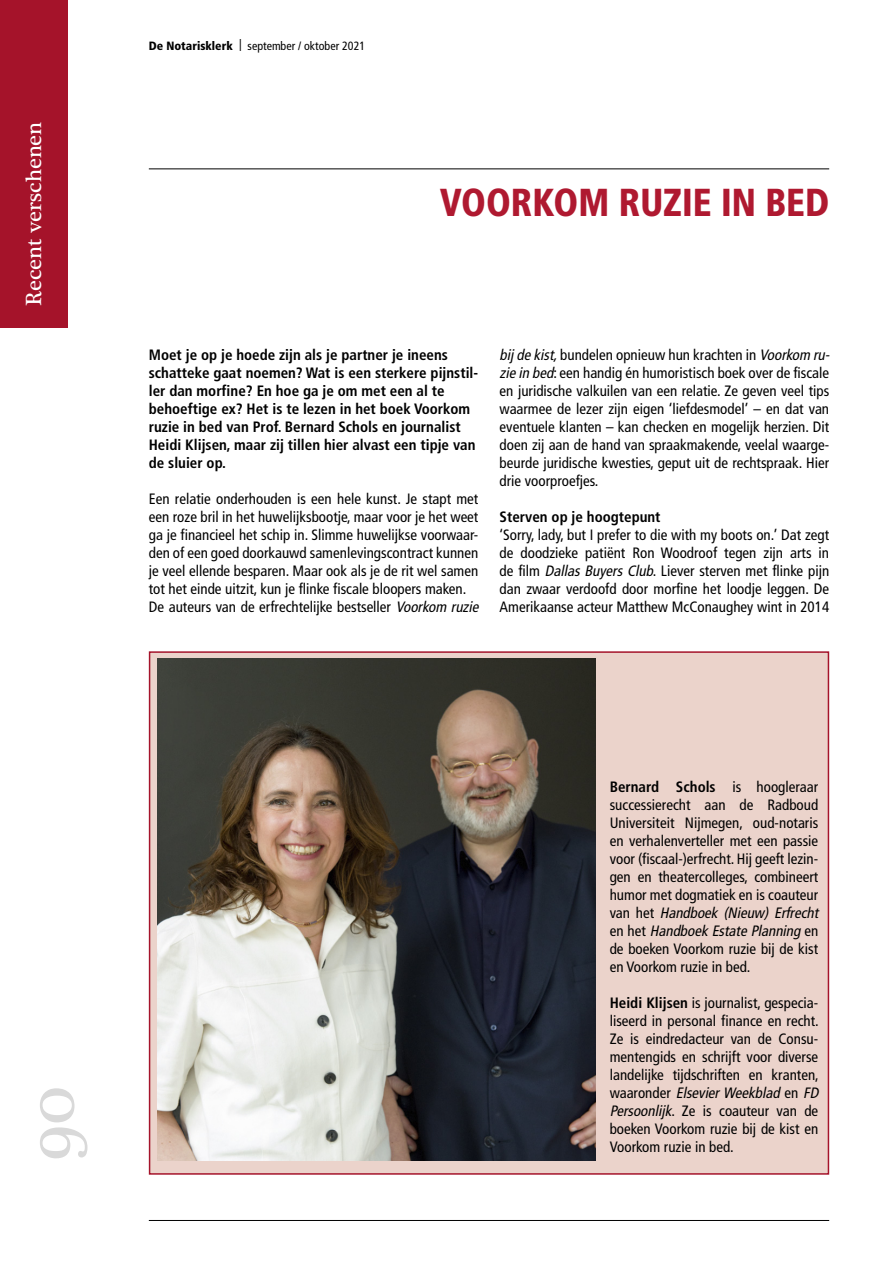
<style>
.page{position:relative;width:893px;height:1263px;background:#fff}
.page>*{position:absolute;margin:0;border:0;box-sizing:border-box;transform-origin:0 0}
.t1{font:72px "Plantagenet Cherokee";color:#d9d9d9}
.t2{font:900 condensed 39px "Frutiger";color:#af1930;scale:.93 1}
.t3{font:22.5px "Plantagenet Cherokee";letter-spacing:-.005em;color:#fff}
.t4{font:condensed 15px/18px "Frutiger";color:#000}
.t5{font:700 condensed 15px/18px "Frutiger";color:#000}
.t6{font:condensed 12px "Frutiger";color:#000}
.s1{font-weight:900}
.s2{font-style:italic}
.s3{font-weight:700}
</style>
<div class="page">
<div style="left:0;top:0;width:68px;height:327px;background:#a5132a"></div>
<hr style="left:149px;top:1220px;width:680px;height:1px;background:#000">
<div style="left:149px;top:651px;width:680px;height:524px;background:#ebd3cb;border:2px solid #a5132a"></div>
<hr style="left:149px;top:168px;width:680px;height:1px;background:#000">
<img style="left:157px;top:659px;width:438px;height:502px">
<h3 class="t3" style="left:21px;top:306px;width:186px;rotate:-90deg">Recent verschenen</h3>
<p class="t6" style="left:149px;top:39px;width:218px"><span class="s1">De Notarisklerk</span> | september / oktober 2021</p>
<h2 class="t2" style="left:440px;top:179px;width:420px">VOORKOM RUZIE IN BED</h2>
<p class="t5" style="left:149px;top:346px;width:331px">Moet je op je hoede zijn als je partner je ineens schatteke gaat noemen? Wat is een sterkere pijnstil&shy;ler dan morfine? En hoe ga je om met een al te behoeftige ex? Het is te lezen in het boek Voorkom ruzie in bed van Prof. Bernard Schols en journalist Heidi Klijsen, maar zij tillen hier alvast een tipje van de sluier op.</p>
<p class="t4" style="left:149px;top:490px;width:334px">Een relatie onderhouden is een hele kunst. Je stapt met een roze bril in het huwelijksbootje, maar voor je het weet ga je financieel het schip in. Slimme huwelijkse voorwaar&shy;den of een goed doorkauwd samenlevingscontract kunnen je veel ellende besparen. Maar ook als je de rit wel samen tot het einde uitzit, kun je flinke fiscale bloopers maken.<br>De auteurs van de erfrechtelijke bestseller <span class="s2">Voorkom ruzie</span></p>
<p class="t4" style="left:500px;top:346px;width:334px"><span class="s2">bij de kist,</span>bundelen opnieuw hun krachten in <span class="s2">Voorkom ru&shy;zie in bed</span>: een handig én humoristisch boek over de fiscale en juridische valkuilen van een relatie. Ze geven veel tips waarmee de lezer zijn eigen ‘liefdesmodel’ – en dat van eventuele klanten – kan checken en mogelijk herzien. Dit doen zij aan de hand van spraakmakende, veelal waarge&shy;beurde juridische kwesties, geput uit de rechtspraak. Hier drie voorproefjes.</p>
<p class="t5" style="left:500px;top:508px;width:162px">Sterven op je hoogtepunt</p>
<p class="t4" style="left:500px;top:526px;width:331px;text-align:justify">‘Sorry, lady, but I prefer to die with my boots on.’ Dat zegt de doodzieke patiënt Ron Woodroof tegen zijn arts in de film <span class="s2">Dallas Buyers Club</span>. Liever sterven met flinke pijn dan zwaar verdoofd door morfine het loodje leggen. De Amerikaanse acteur Matthew McConaughey wint in 2014</p>
<h1 class="t1" style="left:8px;top:1161px;width:76px;rotate:-90deg">90</h1>
<p class="t4" style="left:610px;top:778px;width:213px"><span class="s3">Bernard Schols</span> is hoogleraar successierecht aan de Radboud Universiteit Nijmegen, oud-notaris en verhalenverteller met een passie voor (fiscaal-)erfrecht. Hij geeft lezin&shy;gen en theatercolleges, combineert humor met dogmatiek en is coauteur v a n h e t <span class="s2">Handboek (Nieuw) Erfrecht </span>e n h e t <span class="s2">Handboek Estate Planning</span> e n de boeken Voorkom ruzie bij de kist en Voorkom ruzie in bed.</p>
<p class="t4" style="left:610px;top:994px;width:213px"><span class="s3">Heidi Klijsen</span> is journalist, gespecia&shy;liseerd in personal finance en recht.<br>Ze is eindredacteur van de Consu&shy;mentengids en schrijft voor diverse landelijke tijdschriften en kranten, w a a r o n d e r <span class="s2">ElsevierWeekblad</span> e n <span class="s2">FD Persoonlijk</span>. Ze is coauteur van de boeken Voorkom ruzie bij de kist en Voorkom ruzie in bed.</p>
</div>
